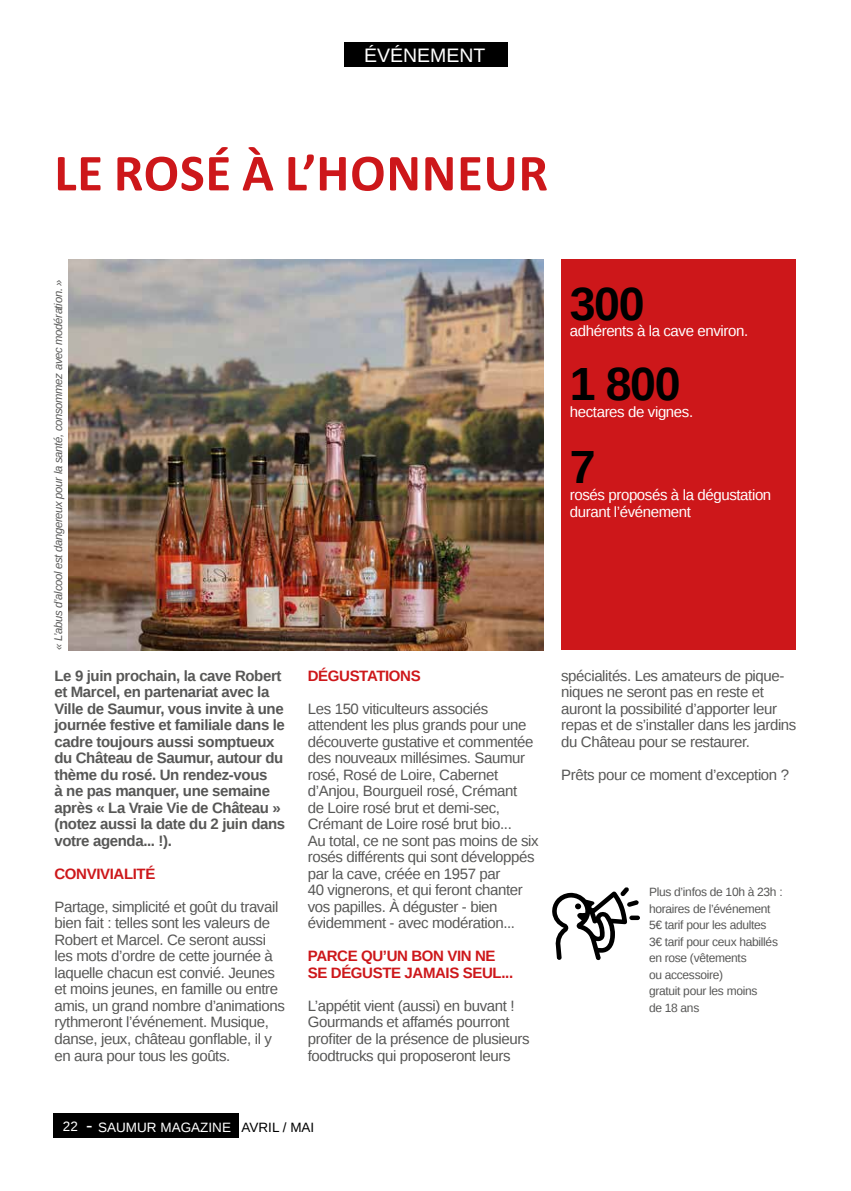
<style>
.page{position:relative;width:851px;height:1191px;background:#fff}
.page>*{position:absolute;margin:0;border:0;box-sizing:border-box;transform-origin:0 0}
.t1{font:700 52.5px "Calibri";letter-spacing:.015em;color:#cd171a}
.t2{font:700 46.5px "Liberation Sans";letter-spacing:-.03em;color:#000}
.t3{font:19.5px "Liberation Sans";color:#fff}
.t4{font:15px/16.5px "Liberation Sans";letter-spacing:-.025em;color:#575756}
.t5{font:700 15px/16.5px "Liberation Sans";letter-spacing:-.025em;color:#575756}
.t6{font:15px/16.5px "Liberation Sans";letter-spacing:-.025em;color:#fff}
.t7{font:700 15px/16.5px "Liberation Sans";letter-spacing:-.025em;color:#cd171a}
.t8{font:13.5px "Liberation Sans";color:#fff}
.t9{font:12px/16.5px "Liberation Sans";letter-spacing:-.025em;color:#575756}
.t10{font:italic 11.25px "Liberation Sans";letter-spacing:-.025em;color:#575756}
.s1{font-size:19.5px}
.s2{color:#000}
</style>
<div class="page">
<div style="left:54px;top:1113px;width:185px;height:24px;background:#000"></div>
<div style="left:343px;top:42px;width:164px;height:24px;background:#000"></div>
<img style="left:68px;top:259px;width:475px;height:391px">
<div style="left:561px;top:259px;width:234px;height:391px;background:#cd171a"></div>
<svg style="left:552px;top:887px;width:86px;height:73px"></svg>
<div style="left:629px;top:915px;width:11px;height:5px;background:#000;border-radius:2px"></div>
<h3 class="t3" style="left:364px;top:44px;width:123px">ÉVÉNEMENT</h3>
<h1 class="t1" style="left:54px;top:140px;width:495px">LE ROSÉ À L’HONNEUR</h1>
<p class="t10" style="left:51px;top:650px;width:372px;rotate:-90deg">« L’abus d’alcool est dangereux pour la santé, consommez avec modération. »</p>
<p class="t5" style="left:54px;top:667px;width:232px">Le 9 juin prochain, la cave Robert et Marcel, en partenariat avec la<br>Ville de Saumur, vous invite à une journée festive et familiale dans le cadre toujours aussi somptueux du Château de Saumur, autour du thème du rosé. Un rendez-vous<br>à ne pas manquer, une semaine après « La Vraie Vie de Château » (notez aussi la date du 2 juin dans votre agenda... !).</p>
<p class="t7" style="left:54px;top:865px;width:102px">CONVIVIALITÉ</p>
<p class="t4" style="left:54px;top:899px;width:232px">Partage, simplicité et goût du travail bien fait : telles sont les valeurs de Robert et Marcel. Ce seront aussi les mots d’ordre de cette journée à laquelle chacun est convié. Jeunes et moins jeunes, en famille ou entre amis, un grand nombre d’animations rythmeront l’événement. Musique, danse, jeux, château gonflable, il y en aura pour tous les goûts.</p>
<h2 class="t2" style="left:569px;top:272px;width:76px">300</h2>
<p class="t6" style="left:569px;top:323px;width:180px">adhérents à la cave environ.</p>
<h2 class="t2" style="left:569px;top:352px;width:112px">1 800</h2>
<p class="t6" style="left:569px;top:404px;width:125px">hectares de vignes.</p>
<h2 class="t2" style="left:569px;top:435px;width:27px">7</h2>
<p class="t6" style="left:569px;top:487px;width:203px">rosés proposés à la dégustation durant l’événement</p>
<p class="t7" style="left:308px;top:667px;width:114px">DÉGUSTATIONS</p>
<p class="t4" style="left:308px;top:701px;width:232px">Les 150 viticulteurs associés attendent les plus grands pour une découverte gustative et commentée des nouveaux millésimes. Saumur rosé, Rosé de Loire, Cabernet d’Anjou, Bourgueil rosé, Crémant<br>de Loire rosé brut et demi-sec,<br>Crémant de Loire rosé brut bio...<br>Au total, ce ne sont pas moins de six rosés différents qui sont développés par la cave, créée en 1957 par<br>40 vignerons, et qui feront chanter vos papilles. À déguster - bien évidemment - avec modération...</p>
<p class="t7" style="left:308px;top:947px;width:207px">PARCE QU’UN BON VIN NE<br>SE DÉGUSTE JAMAIS SEUL...</p>
<p class="t4" style="left:308px;top:998px;width:223px">L’appétit vient (aussi) en buvant !<br>Gourmands et affamés pourront profiter de la présence de plusieurs foodtrucks qui proposeront leurs</p>
<p class="t4" style="left:561px;top:668px;width:237px">spécialités. Les amateurs de pique&shy;niques ne seront pas en reste et auront la possibilité d’apporter leur repas et de s’installer dans les jardins du Château pour se restaurer.</p>
<p class="t4" style="left:561px;top:767px;width:229px">Prêts pour ce moment d’exception ?</p>
<p class="t9" style="left:649px;top:884px;width:135px">Plus d’infos de 10h à 23h : horaires de l’événement<br>5€ tarif pour les adultes<br>3€ tarif pour ceux habillés en rose (vêtements<br>ou accessoire)<br>gratuit pour les moins<br>de 18 ans</p>
<p class="t8" style="left:63px;top:1119px;width:253px">22 <span class="s1">-</span> SAUMUR MAGAZINE <span class="s2">AVRIL / MAI</span></p>
</div>
